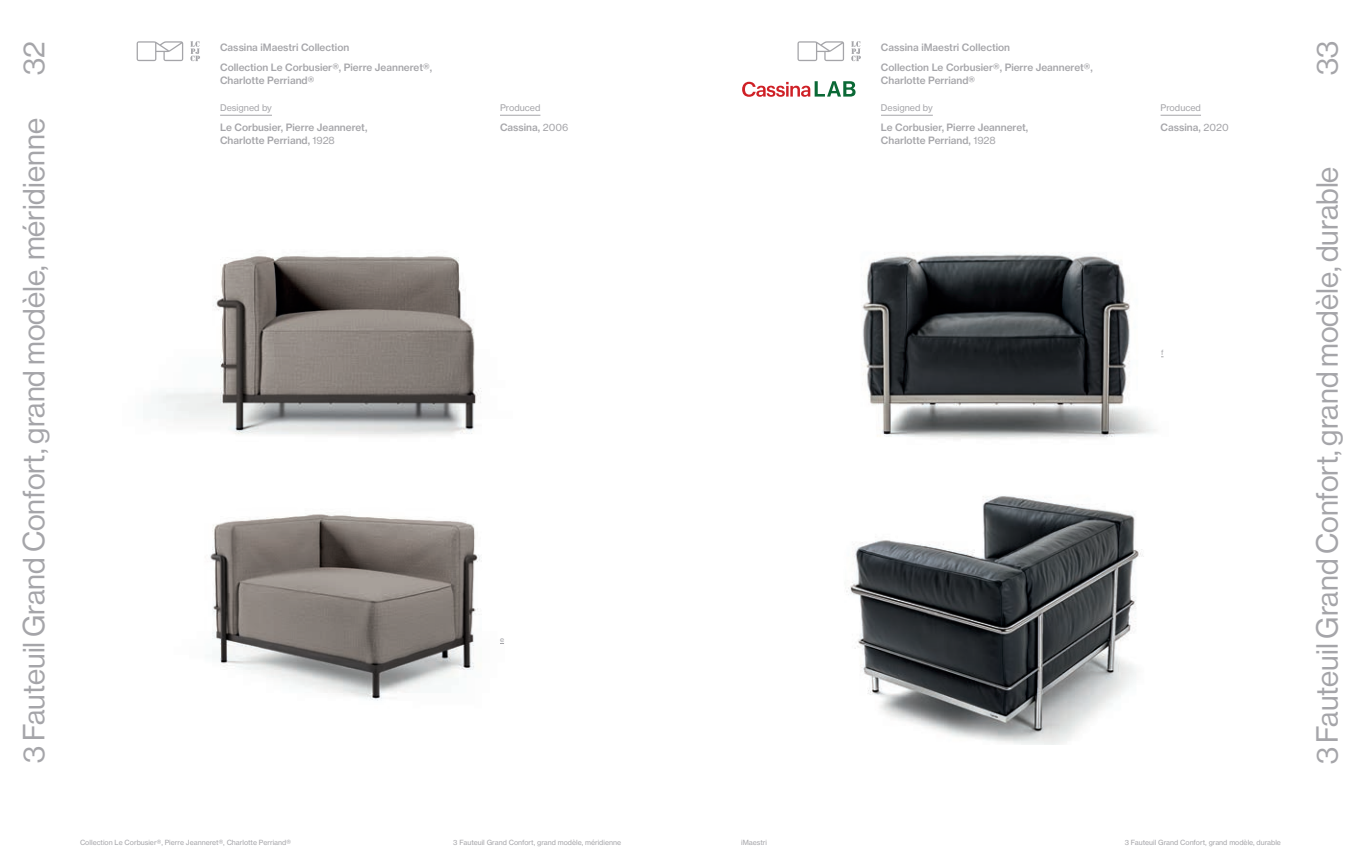
<style>
.page{position:relative;width:1361px;height:865px;background:#fff}
.page>*{position:absolute;margin:0;border:0;box-sizing:border-box;transform-origin:0 0}
.t1{font:30px "Haas Grot Disp 55 Roman";color:#a5a5a9}
.t2{font:500 10px/13px "Haas Grot Text 65";color:#a5a5a9}
.t3{font:9px "Haas Grot Text 55 Roman";color:#a5a5a9}
.t4{font:7px "Haas Grot Text 55 Roman";color:#a5a5a9}
.s1{font-family:"Haas Grot Text 55 Roman";font-weight:400}
</style>
<div class="page">
<hr style="left:220px;top:115px;width:52px;height:1px;background:#a5a5a9">
<hr style="left:881px;top:115px;width:52px;height:1px;background:#a5a5a9">
<img style="left:862px;top:252px;width:302px;height:187px">
<img style="left:846px;top:496px;width:298px;height:249px">
<hr style="left:500px;top:115px;width:40px;height:1px;background:#a5a5a9">
<hr style="left:1160px;top:115px;width:41px;height:1px;background:#a5a5a9">
<img style="left:210px;top:531px;width:294px;height:170px">
<img style="left:158px;top:256px;width:324px;height:275px">
<svg style="left:797px;top:41px;width:47px;height:20px"></svg>
<svg style="left:851px;top:41px;width:10px;height:20px"></svg>
<svg style="left:137px;top:41px;width:46px;height:20px"></svg>
<svg style="left:190px;top:41px;width:10px;height:20px"></svg>
<svg style="left:742px;top:81px;width:113px;height:16px"></svg>
<h1 class="t1" style="left:17px;top:75px;width:35px;rotate:-90deg">32</h1>
<h1 class="t1" style="left:1310px;top:75px;width:36px;rotate:-90deg">33</h1>
<p class="t2" style="left:220px;top:38px;width:213px;line-height:20px">Cassina iMaestri Collection<br>Collection Le Corbusier®, Pierre Jeanneret®,</p>
<p class="t2" style="left:220px;top:74px;width:96px">Charlotte Perriand®</p>
<p class="t2" style="left:881px;top:38px;width:213px;line-height:20px">Cassina iMaestri Collection<br>Collection Le Corbusier®, Pierre Jeanneret®,</p>
<p class="t2" style="left:881px;top:74px;width:96px">Charlotte Perriand®</p>
<h1 class="t1" style="left:17px;top:762px;width:645px;rotate:-90deg">3 Fauteuil Grand Confort, grand modèle, méridienne</h1>
<p class="t3" style="left:220px;top:102px;width:53px">Designed by</p>
<p class="t2" style="left:220px;top:121px;width:149px">Le Corbusier, Pierre Jeanneret,<br>Charlotte Perriand, <span class="s1">1928</span></p>
<p class="t3" style="left:500px;top:102px;width:42px">Produced</p>
<p class="t2" style="left:500px;top:121px;width:70px">Cassina, <span class="s1">2006</span></p>
<p class="t4" style="left:500px;top:634px;width:6px">e</p>
<p class="t4" style="left:80px;top:838px;width:212px">Collection Le Corbusier®, Pierre Jeanneret®, Charlotte Perriand®</p>
<p class="t4" style="left:453px;top:838px;width:169px">3 Fauteuil Grand Confort, grand modèle, méridienne</p>
<p class="t3" style="left:881px;top:102px;width:53px">Designed by</p>
<p class="t2" style="left:881px;top:121px;width:149px">Le Corbusier, Pierre Jeanneret,<br>Charlotte Perriand, <span class="s1">1928</span></p>
<p class="t3" style="left:1160px;top:102px;width:42px">Produced</p>
<p class="t2" style="left:1160px;top:121px;width:70px">Cassina, <span class="s1">2020</span></p>
<p class="t4" style="left:1161px;top:348px;width:4px">f</p>
<p class="t4" style="left:741px;top:838px;width:27px">iMaestri</p>
<p class="t4" style="left:1124px;top:838px;width:158px">3 Fauteuil Grand Confort, grand modèle, durable</p>
<h1 class="t1" style="left:1310px;top:764px;width:599px;rotate:-90deg">3 Fauteuil Grand Confort, grand modèle, durable</h1>
</div>
